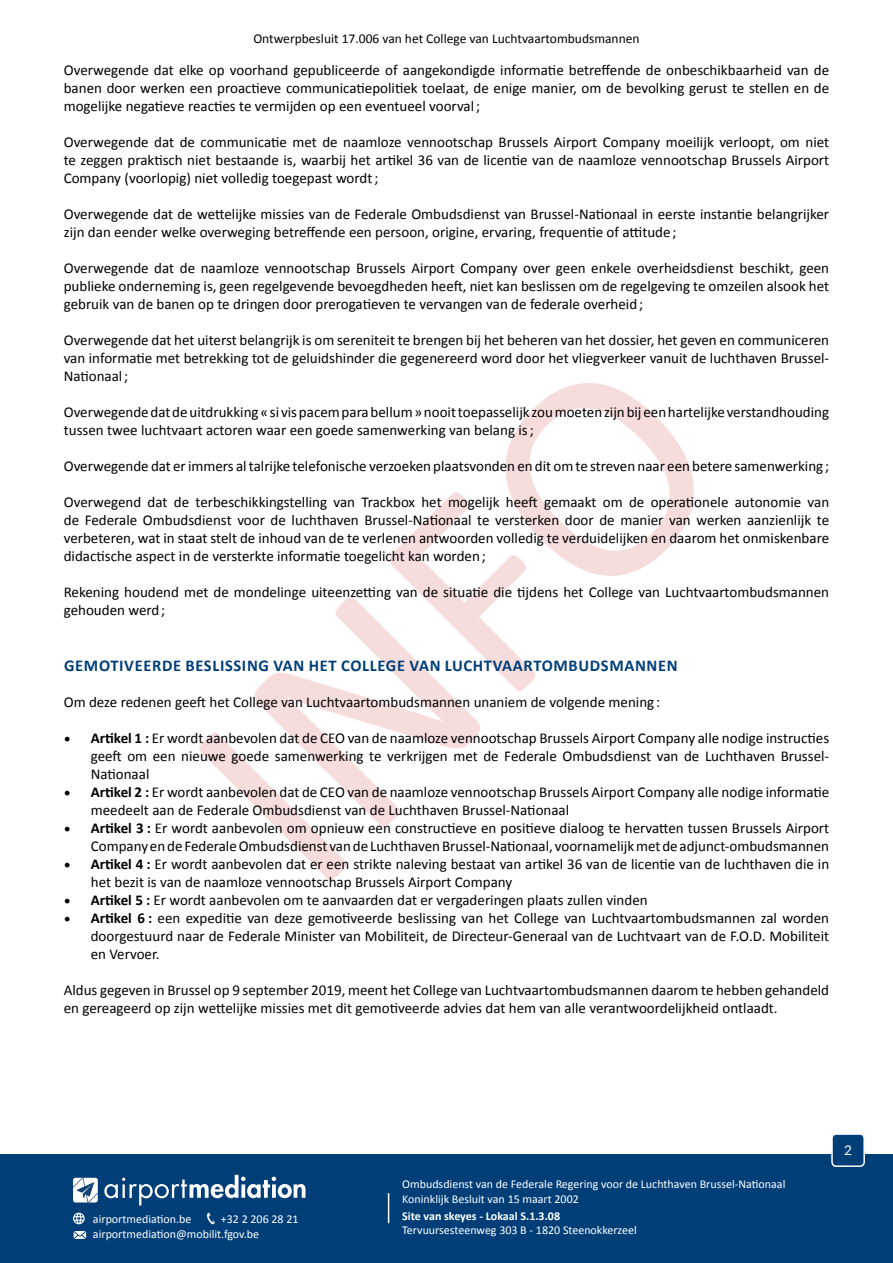
<style>
.page{position:relative;width:893px;height:1263px;background:#fff}
.page>*{position:absolute;margin:0;border:0;box-sizing:border-box;transform-origin:0 0}
.t1{font:700 16.5px "Calibri";letter-spacing:.04em;color:#003e78}
.t2{font:15px/18px "Calibri";color:#000;text-align:justify}
.t3{font:13.5px "Calibri";color:#000}
.t4{font:13.5px "Lato";color:#fff}
.t5{font:12px/14.4px "Calibri";color:#fff}
.t6{font:700 12px "Calibri";color:#fff}
.s1{font-family:"Minion Pro";font-size:18px}
.s2{font-weight:700}
</style>
<div class="page">
<div style="left:0;top:1154px;width:893px;height:109px;background:#003e78"></div>
<hr style="left:388px;top:1193px;width:1px;height:30px;background:#fff">
<svg style="left:74px;top:1231px;width:12px;height:8px"></svg>
<svg style="left:73px;top:1213px;width:12px;height:11px"></svg>
<svg style="left:207px;top:1212px;width:8px;height:12px"></svg>
<svg style="left:104px;top:1175px;width:201px;height:30px"></svg>
<svg style="left:73px;top:1178px;width:25px;height:24px"></svg>
<div style="left:832px;top:1134px;width:32px;height:32px;background:#003e78;border-radius:4px"></div>
<div style="left:831px;top:1133px;width:34px;height:34px;border:2px solid #fff;border-radius:4px"></div>
<svg style="left:199px;top:383px;width:495px;height:497px"></svg>
<p class="t3" style="left:253px;top:30px;width:388px">Ontwerpbesluit 17.006 van het College van Luchtvaartombudsmannen</p>
<p class="t2" style="left:64px;top:60px;width:767px">Overwegende dat elke op voorhand gepubliceerde of aangekondigde informatie betreffende de onbeschikbaarheid van de banen door werken een proactieve communicatiepolitiek toelaat, de enige manier, om de bevolking gerust te stellen en de mogelijke negatieve reacties te vermijden op een eventueel voorval ;</p>
<p class="t2" style="left:64px;top:132px;width:767px">Overwegende dat de communicatie met de naamloze vennootschap Brussels Airport Company moeilijk verloopt, om niet te zeggen praktisch niet bestaande is, waarbij het artikel 36 van de licentie van de naamloze vennootschap Brussels Airport Company (voorlopig) niet volledig toegepast wordt ;</p>
<p class="t2" style="left:64px;top:204px;width:767px">Overwegende dat de wettelijke missies van de Federale Ombudsdienst van Brussel-Nationaal in eerste instantie belangrijker zijn dan eender welke overweging betreffende een persoon, origine, ervaring, frequentie of attitude ;</p>
<p class="t2" style="left:64px;top:258px;width:767px">Overwegende dat de naamloze vennootschap Brussels Airport Company over geen enkele overheidsdienst beschikt, geen publieke onderneming is, geen regelgevende bevoegdheden heeft, niet kan beslissen om de regelgeving te omzeilen alsook het gebruik van de banen op te dringen door prerogatieven te vervangen van de federale overheid ;</p>
<p class="t2" style="left:64px;top:330px;width:767px">Overwegende dat het uiterst belangrijk is om sereniteit te brengen bij het beheren van het dossier, het geven en communiceren van informatie met betrekking tot de geluidshinder die gegenereerd word door het vliegverkeer vanuit de luchthaven Brussel-Nationaal ;</p>
<p class="t2" style="left:64px;top:402px;width:767px">Overwegendedatdeuitdrukking«si vispacemparabellum»nooittoepasselijk zoumoetenzijnbijeenhartelijkeverstandhouding tussen twee luchtvaart actoren waar een goede samenwerking van belang is ;</p>
<p class="t2" style="left:64px;top:456px;width:767px">Overwegende dat erimmers altalrijke telefonische verzoeken plaatsvonden en dit omte streven naar een betere samenwerking ;</p>
<p class="t2" style="left:64px;top:492px;width:767px">Overwegend dat de terbeschikkingstelling van Trackbox het mogelijk heeft gemaakt om de operationele autonomie van de Federale Ombudsdienst voor de luchthaven Brussel-Nationaal te versterken door de manier van werken aanzienlijk te verbeteren, wat in staat stelt de inhoud van de te verlenen antwoorden volledig te verduidelijken en daarom het onmiskenbare didactische aspect in de versterkte informatie toegelicht kan worden ;</p>
<p class="t2" style="left:64px;top:582px;width:767px">Rekening houdend met de mondelinge uiteenzetting van de situatie die tijdens het College van Luchtvaartombudsmannen gehouden werd ;</p>
<p class="t1" style="left:64px;top:654px;width:615px">GEMOTIVEERDE BESLISSING VAN HET COLLEGE VAN LUCHTVAARTOMBUDSMANNEN</p>
<p class="t2" style="left:64px;top:692px;width:598px">Om deze redenen geeft het College van Luchtvaartombudsmannen unaniem de volgende mening :</p>
<p class="t2" style="left:91px;top:728px;width:740px;text-indent:-27px"><span class="s1">•</span> <span class="s2">Artikel 1 :</span> Er wordt aanbevolen dat de CEO van de naamloze vennootschap Brussels Airport Company alle nodige instructies geeft om een nieuwe goede samenwerking te verkrijgen met de Federale Ombudsdienst van de Luchthaven Brussel-Nationaal</p>
<p class="t2" style="left:91px;top:782px;width:740px;text-indent:-27px"><span class="s1">•</span> <span class="s2">Artikel 2 :</span> Er wordt aanbevolen dat de CEO van de naamloze vennootschap Brussels Airport Company alle nodige informatie meedeelt aan de Federale Ombudsdienst van de Luchthaven Brussel-Nationaal</p>
<p class="t2" style="left:64px;top:818px;width:767px;text-align:right"><span class="s1">•</span> <span class="s2">Artikel 3 :</span> Er wordt aanbevolen om opnieuw een constructieve en positieve dialoog te hervatten tussen Brussels Airport<br>CompanyendeFederaleOmbudsdienst vandeLuchthavenBrussel-Nationaal, voornamelijkmetdeadjunct-ombudsmannen</p>
<p class="t2" style="left:91px;top:854px;width:740px;text-indent:-27px"><span class="s1">•</span> <span class="s2">Artikel 4 :</span> Er wordt aanbevolen dat er een strikte naleving bestaat van artikel 36 van de licentie van de luchthaven die in het bezit is van de naamloze vennootschap Brussels Airport Company</p>
<p class="t2" style="left:64px;top:890px;width:585px"><span class="s1">•</span> <span class="s2">Artikel 5 :</span> Er wordt aanbevolen om te aanvaarden dat er vergaderingen plaats zullen vinden</p>
<p class="t2" style="left:91px;top:908px;width:740px;text-indent:-27px"><span class="s1">•</span> <span class="s2">Artikel 6 :</span> een expeditie van deze gemotiveerde beslissing van het College van Luchtvaartombudsmannen zal worden doorgestuurd naar de Federale Minister van Mobiliteit, de Directeur-Generaal van de Luchtvaart van de F.O.D. Mobiliteit en Vervoer.</p>
<p class="t2" style="left:64px;top:980px;width:767px">Aldus gegeven in Brussel op 9 september 2019, meent het College van Luchtvaartombudsmannen daarom te hebben gehandeld en gereageerd op zijn wettelijke missies met dit gemotiveerde advies dat hem van alle verantwoordelijkheid ontlaadt.</p>
<p class="t5" style="left:93px;top:1211px;width:100px">airportmediation.be</p>
<p class="t5" style="left:221px;top:1211px;width:79px">+32 2 206 28 21</p>
<p class="t5" style="left:93px;top:1226px;width:168px">airportmediation@mobilit.fgov.be</p>
<p class="t5" style="left:402px;top:1176px;width:385px">Ombudsdienst van de Federale Regering voor de Luchthaven Brussel-Nationaal<br>Koninklijk Besluit van 15 maart 2002</p>
<p class="t6" style="left:402px;top:1207px;width:159px">Site van skeyes - Lokaal S.1.3.08</p>
<p class="t5" style="left:402px;top:1223px;width:236px">Tervuursesteenweg 303 B - 1820 Steenokkerzeel</p>
<p class="t4" style="left:844px;top:1141px;width:9px">2</p>
</div>
